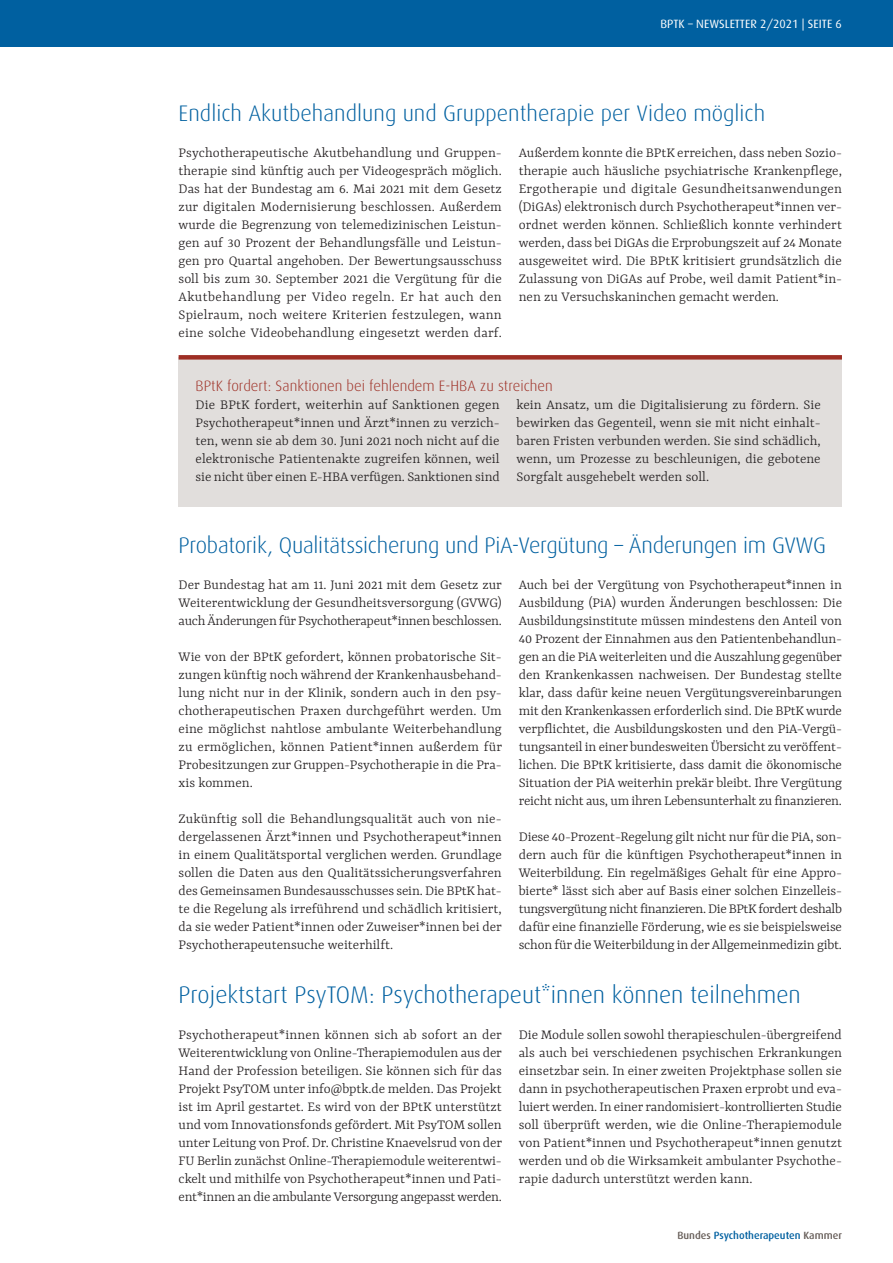
<style>
.page{position:relative;width:893px;height:1263px;background:#fff}
.page>*{position:absolute;margin:0;border:0;box-sizing:border-box;transform-origin:0 0}
.H1_Headline{font:300 24px "Dax";color:#0060a0}
.H1_Headline-2{font:300 22.5px "Dax";letter-spacing:-.01em;color:#0060a0}
.fließtext{font:300 15px/18px "Yrsa";letter-spacing:-.005em;color:#231f20;text-align:justify}
.H2_rot_-_Kasten{font:300 15px "Dax";color:#9e2e24}
.t1{font:12px "Dax";color:#fff}
.t2{font:500 10.5px "Dax";color:#0060a0}
.s1{color:#655c57}
</style>
<div class="page">
<div style="left:0;top:0;width:893px;height:47px;background:#0060a0"></div>
<div style="left:179px;top:357px;width:663px;height:150px;background:#e1dedc"></div>
<div style="left:179px;top:355px;width:663px;height:5px;background:#9e2e24"></div>
<p class="t1" style="left:661px;top:17px;width:183px">BPTK – NEWSLETTER 2/2021 | SEITE 6</p>
<h1 class="H1_Headline-2" style="left:179px;top:101px;width:588px">Endlich Akutbehandlung und Gruppentherapie per Video möglich</h1>
<p class="fließtext" style="left:179px;top:143px;width:325px">Psychotherapeutische Akutbehandlung und Gruppen&shy;therapie sind künftig auch per Videogespräch möglich.<br>Das hat der Bundestag am 6. Mai 2021 mit dem Gesetz zur digitalen Modernisierung beschlossen. Außerdem wurde die Begrenzung von telemedizinischen Leistun&shy;gen auf 30 Prozent der Behandlungsfälle und Leistun&shy;gen pro Quartal angehoben. Der Bewertungsausschuss soll bis zum 30. September 2021 die Vergütung für die Akutbehandlung per Video regeln. Er hat auch den Spielraum, noch weitere Kriterien festzulegen, wann eine solche Videobehandlung eingesetzt werden darf.</p>
<p class="fließtext" style="left:519px;top:143px;width:325px">Außerdem konnte die BPtK erreichen, dass neben Sozio&shy;therapie auch häusliche psychiatrische Krankenpflege, Ergotherapie und digitale Gesundheitsanwendungen (DiGAs) elektronisch durch Psychotherapeut*innen ver&shy;ordnet werden können. Schließlich konnte verhindert werden, dass bei DiGAs die Erprobungszeit auf 24 Monate ausgeweitet wird. Die BPtK kritisiert grundsätzlich die Zulassung von DiGAs auf Probe, weil damit Patient*in&shy;nen zu Versuchskaninchen gemacht werden.</p>
<h2 class="H2_rot_-_Kasten" style="left:196px;top:378px;width:359px">BPtK fordert: Sanktionen bei fehlendem E-HBA zu streichen</h2>
<p class="fließtext" style="left:196px;top:395px;width:306px">Die BPtK fordert, weiterhin auf Sanktionen gegen Psychotherapeut*innen und Ärzt*innen zu verzich&shy;ten, wenn sie ab dem 30. Juni 2021 noch nicht auf die elektronische Patientenakte zugreifen können, weil sie nicht über einen E-HBA verfügen. Sanktionen sind</p>
<p class="fließtext" style="left:517px;top:395px;width:306px">kein Ansatz, um die Digitalisierung zu fördern. Sie bewirken das Gegenteil, wenn sie mit nicht einhalt&shy;baren Fristen verbunden werden. Sie sind schädlich, wenn, um Prozesse zu beschleunigen, die gebotene Sorgfalt ausgehebelt werden soll.</p>
<h1 class="H1_Headline-2" style="left:179px;top:533px;width:649px">Probatorik, Qualitätssicherung und PiA-Vergütung – Änderungen im GVWG</h1>
<p class="fließtext" style="left:179px;top:575px;width:325px">Der Bundestag hat am 11. Juni 2021 mit dem Gesetz zur Weiterentwicklung der Gesundheitsversorgung (GVWG) auch Änderungen für Psychotherapeut*innen beschlossen.</p>
<p class="fließtext" style="left:179px;top:647px;width:325px">Wie von der BPtK gefordert, können probatorische Sit&shy;zungen künftig noch während der Krankenhausbehand&shy;lung nicht nur in der Klinik, sondern auch in den psy&shy;chotherapeutischen Praxen durchgeführt werden. Um eine möglichst nahtlose ambulante Weiterbehandlung zu ermöglichen, können Patient*innen außerdem für Probesitzungen zur Gruppen-Psychotherapie in die Pra&shy;xis kommen.</p>
<p class="fließtext" style="left:179px;top:809px;width:325px">Zukünftig soll die Behandlungsqualität auch von nie&shy;dergelassenen Ärzt*innen und Psychotherapeut*innen in einem Qualitätsportal verglichen werden. Grundlage sollen die Daten aus den Qualitätssicherungsverfahren des Gemeinsamen Bundesausschusses sein. Die BPtK hat&shy;te die Regelung als irreführend und schädlich kritisiert, da sie weder Patient*innen oder Zuweiser*innen bei der Psychotherapeutensuche weiterhilft.</p>
<p class="fließtext" style="left:519px;top:575px;width:325px">Auch bei der Vergütung von Psychotherapeut*innen in Ausbildung (PiA) wurden Änderungen beschlossen: Die Ausbildungsinstitute müssen mindestens den Anteil von 40 Prozent der Einnahmen aus den Patientenbehandlun&shy;gen an die PiA weiterleiten und die Auszahlung gegenüber den Krankenkassen nachweisen. Der Bundestag stellte klar, dass dafür keine neuen Vergütungsvereinbarungen mit den Krankenkassen erforderlich sind. Die BPtK wurde verpflichtet, die Ausbildungskosten und den PiA-Vergü&shy;tungsanteil in einer bundesweiten Übersicht zu veröffent&shy;lichen. Die BPtK kritisierte, dass damit die ökonomische Situation der PiA weiterhin prekär bleibt. Ihre Vergütung reicht nicht aus, um ihren Lebensunterhalt zu finanzieren.</p>
<p class="fließtext" style="left:519px;top:827px;width:325px">Diese 40-Prozent-Regelung gilt nicht nur für die PiA, son&shy;dern auch für die künftigen Psychotherapeut*innen in Weiterbildung. Ein regelmäßiges Gehalt für eine Appro&shy;bierte* lässt sich aber auf Basis einer solchen Einzelleis&shy;tungsvergütung nicht finanzieren. Die BPtK fordert deshalb dafür eine finanzielle Förderung, wie es sie beispielsweise schon für die Weiterbildung in der Allgemeinmedizin gibt.</p>
<h1 class="H1_Headline" style="left:179px;top:982px;width:624px">Projektstart PsyTOM: Psychotherapeut*innen können teilnehmen</h1>
<p class="fließtext" style="left:179px;top:1025px;width:325px">Psychotherapeut*innen können sich ab sofort an der Weiterentwicklung von Online-Therapiemodulen aus der Hand der Profession beteiligen. Sie können sich für das Projekt PsyTOM unter info@bptk.de melden. Das Projekt ist im April gestartet. Es wird von der BPtK unterstützt und vom Innovationsfonds gefördert. Mit PsyTOM sollen unter Leitung von Prof. Dr. Christine Knaevelsrud von der FU Berlin zunächst Online-Therapiemodule weiterentwi&shy;ckelt und mithilfe von Psychotherapeut*innen und Pati&shy;ent*innen an die ambulante Versorgung angepasst werden.</p>
<p class="fließtext" style="left:519px;top:1025px;width:325px">Die Module sollen sowohl therapieschulen-übergreifend als auch bei verschiedenen psychischen Erkrankungen einsetzbar sein. In einer zweiten Projektphase sollen sie dann in psychotherapeutischen Praxen erprobt und eva&shy;luiert werden. In einer randomisiert-kontrollierten Studie soll überprüft werden, wie die Online-Therapiemodule von Patient*innen und Psychotherapeut*innen genutzt werden und ob die Wirksamkeit ambulanter Psychothe&shy;rapie dadurch unterstützt werden kann.</p>
<p class="t2" style="left:677px;top:1229px;width:166px"><span class="s1">Bundes</span> Psychotherapeuten <span class="s1">Kammer</span></p>
</div>
